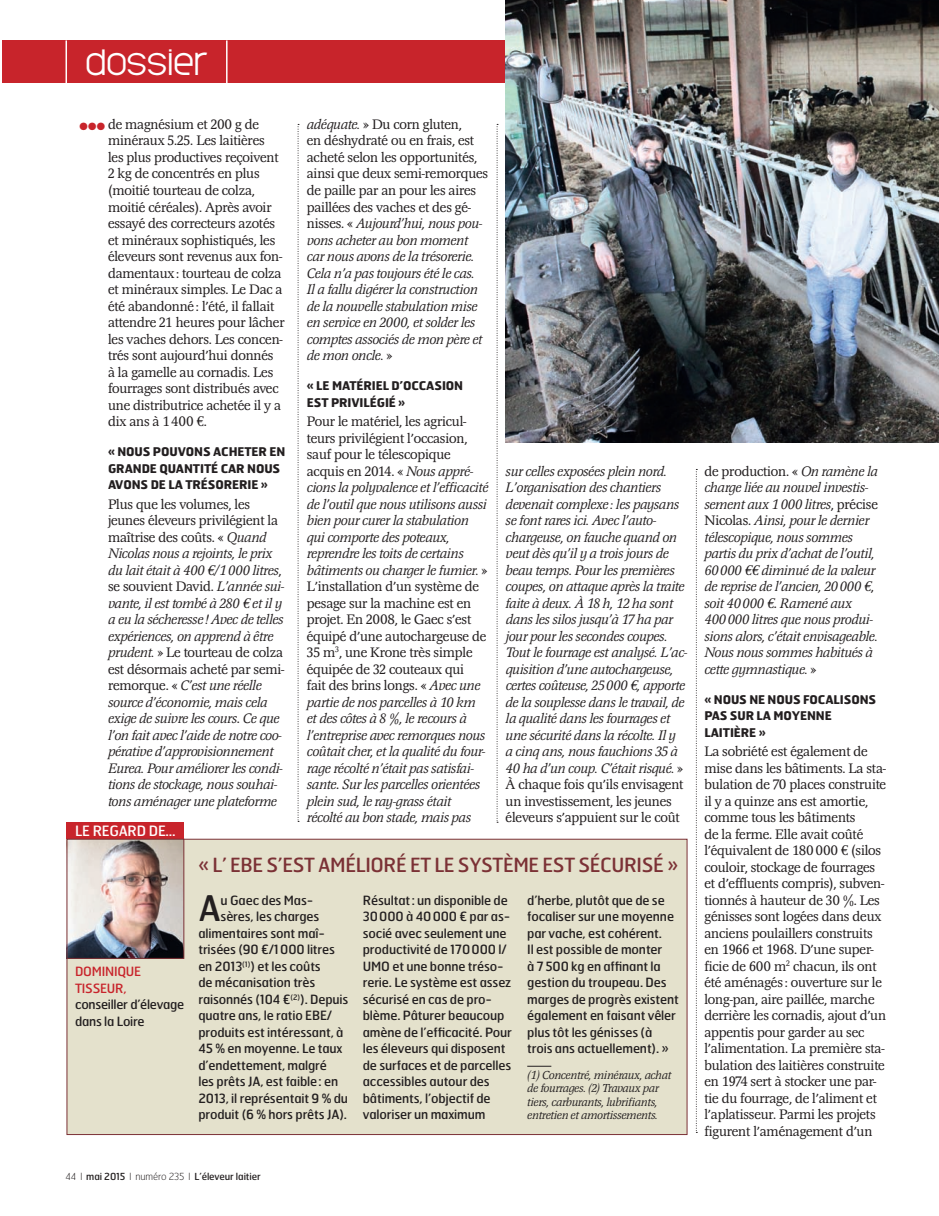
<style>
.page{position:relative;width:939px;height:1216px;background:#fff}
.page>*{position:absolute;margin:0;border:0;box-sizing:border-box;transform-origin:0 0}
.t1{font:35.25px "Hermes";color:#231f20}
.t2{font:300 34.2px "Monark";letter-spacing:.01em;color:#fff}
.t3{font:19.5px "Hermes";letter-spacing:-.02em;color:#7b3135}
.t4{font:italic 14.25px/16.5px "Magna EF";letter-spacing:-.01em;color:#231f20}
.t5{font:300 14.25px/16.5px "Magna EF";letter-spacing:-.01em;color:#231f20}
.t6{font:14.25px "Hermes";color:#fff}
.t7{font:12.75px/16.5px "Hermes";letter-spacing:-.01em;color:#231f20}
.t8{font:12.75px/16.5px "Hermes";color:#c8242b}
.t9{font:700 12px/16.5px "Hermes";letter-spacing:-.01em;color:#231f20}
.t10{font:italic 12px/13.5px "Magna EF";letter-spacing:-.01em;color:#231f20}
.t11{font:10.5px "Zapf Dingbats";color:#c8242b}
.t12{font:9.75px "Hermes";letter-spacing:-.01em;color:#231f20}
.s1{font-family:"Euro Serif";font-weight:400}
.s2{font-weight:300;font-style:normal}
.s3{font-family:"Euro Serif"}
.s4{font-weight:100}
</style>
<div class="page">
<div style="left:2px;top:40px;width:937px;height:43px;background:#c8242b"></div>
<svg style="left:298px;top:124px;width:1px;height:698px"></svg>
<svg style="left:497px;top:124px;width:1px;height:698px"></svg>
<svg style="left:696px;top:469px;width:1px;height:663px"></svg>
<div style="left:67px;top:838px;width:620px;height:296px;background:#e4e1cc;border:1px solid #7b3135"></div>
<div style="left:67px;top:822px;width:117px;height:16px;background:#c8242b"></div>
<svg style="left:527px;top:1065px;width:24px;height:1px"></svg>
<img style="left:506px;top:0;width:433px;height:443px">
<img style="left:69px;top:840px;width:113px;height:116px">
<div style="left:67px;top:838px;width:117px;height:120px;border:1px solid #7b3135"></div>
<hr style="left:66px;top:40px;width:1px;height:43px;background:#fff">
<hr style="left:226px;top:40px;width:2px;height:43px;background:#fff">
<h2 class="t2" style="left:86px;top:39px;width:123px">dossier</h2>
<p class="t5" style="left:108px;top:116px;width:178px">de magnésium et 200 g de minéraux 5.25. Les laitières<br>les plus productives reçoivent<br>2 kg de concentrés en plus (moitié tourteau de colza, moitié céréales). Après avoir essayé des correcteurs azotés et minéraux sophistiqués, les éleveurs sont revenus aux fon&shy;damentaux: tourteau de colza et minéraux simples. Le Dac a été abandonné: l’été, il fallait attendre 21 heures pour lâcher les vaches dehors. Les concen&shy;trés sont aujourd’hui donnés<br>à la gamelle au cornadis. Les fourrages sont distribués avec une distributrice achetée il y a dix ans à 1400 <span class="s1">€</span>.</p>
<p class="t9" style="left:108px;top:443px;width:174px;text-align:justify">« NOUS POUVONS ACHETER EN GRANDE QUANTITÉ CAR N OUS AVONS DE LA TRÉSORERIE »</p>
<p class="t4" style="left:108px;top:496px;width:178px"><span class="s2">Plus que les volumes, les jeunes éleveurs privilégient la maîtrise des coûts. «</span> Quand<br>Nicolas nous a rejoints, le prix du lait était à 400 <span class="s3">€</span>/1000 litres<span class="s2">, se souvient David.</span> L’année sui&shy;vante, il est tombé à 280 <span class="s3">€</span> et il y a eu la sécheresse ! Avec de telles expériences, on apprend à être prudent. <span class="s2">» Le tourteau de colza est désormais acheté par semi&shy;remorque. «</span> C’est une réelle source d’économie, mais cela exige de suivre les cours<span class="s2">.</span> Ce que l’on fait avec l’aide de notre coo&shy;pérative d’approvisionnement<br>Eurea. Pour améliorer les condi&shy;tions de stockage, nous souhai&shy;tons aménager une plateforme</p>
<p class="t4" style="left:307px;top:117px;width:183px">adéquate. <span class="s2">» Du corn gluten,<br>en déshydraté ou en frais, est acheté selon les opportunités, ainsi que deux semi-remorques de paille par an pour les aires paillées des vaches et des gé&shy;nisses. «</span> Aujourd’hui, nous pou&shy;vons acheter au bon moment car nous avons de la trésorerie.<br>Cela n’a pas toujours été le cas.<br>Il a fallu digérer la construction de la nouvelle stabulation mise en service en 2000, et solder les comptes associés de mon père et de mon oncle. <span class="s2">»</span></p>
<p class="t9" style="left:307px;top:377px;width:153px">« LE MATÉRIEL D’OCCASION<br>EST PRIVILÉGIÉ »</p>
<p class="t4" style="left:307px;top:413px;width:183px"><span class="s2">Pour le matériel, les agricul&shy;teurs privilégient l’occasion, sauf pour le télescopique acquis en 2014. «</span> Nous appré&shy;cions la polyvalence et l’efficacité de l’outil que nous utilisons aussi bien pour curer la stabulation qui comporte des poteaux, reprendre les toits de certains bâtiments ou charger le fumier. <span class="s2">»<br>L’installation d’un système de pesage sur la machine est en projet. En 2008, le Gaec s’est équipé d’une autochargeuse de<br>35 m</span><sup>3</sup><span class="s2">, une Krone très simple équipée de 32 couteaux qui<br>fait des brins longs. «</span> Avec une partie de nos parcelles à 10 km et des côtes à 8 %, le recours à l’entreprise avec remorques nous coûtait cher, et la qualité du four&shy;rage récolté n’était pas satisfai&shy;sante<span class="s2">.</span> Sur les parcelles orientées plein sud, le ray-grass était récolté au bon stade, mais pas</p>
<p class="t11" style="left:80px;top:121px;width:27px">● ● ●</p>
<p class="t4" style="left:506px;top:463px;width:183px">sur celles exposées plein nord.<br>L’organisation des chantiers devenait complexe : les paysans se font rares ici. Avec l’auto&shy;chargeuse, on fauche quand on veut dès qu’il y a trois jours de beau temps. Pour les premières coupes, on attaque après la traite faite à deux. À 18 h, 12 ha sont dans les silos jusqu’à 17 ha par jour pour les secondes coupes.<br>Tout le fourrage est analysé. L’ac&shy;quisition d’une autochargeuse, certes coûteuse, 25000 <span class="s3">€</span>, apporte de la souplesse dans le travail, de la qualité dans les fourrages et une sécurité dans la récolte. Il y<br>a cinq ans, nous fauchions 35 à<br>40 ha d’un coup. C’était risqué. <span class="s2">»<br>À chaque fois qu’ils envisagent un investissement, les jeunes éleveurs s’appuient sur le coût</span></p>
<p class="t4" style="left:704px;top:463px;width:175px"><span class="s2">de production. «</span> On ramène la charge liée au nouvel investis&shy;sement aux 1000 litres<span class="s2">, précise<br>Nicolas.</span> Ainsi, pour le dernier télescopique, nous sommes partis du prix d’achat de l’outil,<br>60000 <span class="s3">€,</span> diminué de la valeur de reprise de l’ancien, 20000 <span class="s3">€</span><span class="s2">, </span>soit 40000 <span class="s3">€</span><span class="s2">.</span> Ramené aux<br>400000 litres que nous produi&shy;sions alors, c’était envisageable.<br>Nous nous sommes habitués à cette gymnastique. <span class="s2">»</span></p>
<p class="t9" style="left:704px;top:690px;width:173px">« NOUS NE NOUS FOCALISONS<br>PAS SUR LA MOYENN E<br>LAITIÈRE »</p>
<p class="t5" style="left:704px;top:743px;width:183px">La sobriété est également de mise dans les bâtiments. La sta&shy;bulation de 70 places construite il y a quinze ans est amortie, comme tous les bâtiments<br>de la ferme. Elle avait coûté l’équivalent de 180000 <span class="s1">€</span> (silos couloir, stockage de fourrages et d’effluents compris), subven&shy;tionnés à hauteur de 30 %. Les génisses sont logées dans deux anciens poulaillers construits en 1966 et 1968. D’une super&shy;ficie de 600 m<sup>2</sup> chacun, ils ont été aménagés: ouverture sur le long-pan, aire paillée, marche derrière les cornadis, ajout d’un appentis pour garder au sec l’alimentation. La première sta&shy;bulation des laitières construite en 1974 sert à stocker une par&shy;tie du fourrage, de l’aliment et l’aplatisseur. Parmi les projets figurent l’aménagement d’un</p>
<p class="t6" style="left:75px;top:821px;width:102px">Le regard de...</p>
<h3 class="t3" style="left:198px;top:852px;width:162px">« L’ EBE s’est am élio</h3>
<h3 class="t3" style="left:384px;top:852px;width:296px">ré et le systèm e est sécu risé »</h3>
<p class="t7" style="left:363px;top:891px;width:151px">Résultat: un disponible de<br>30000 à 40000 € par as&shy;socié avec seulement une productivité de 170000 l/<br>UMO et une bonne tréso&shy;rerie. Le système est assez sécurisé en cas de pro&shy;blème. Pâturer beaucoup amène de l’efficacité. Pour les éleveurs qui disposent de surfaces et de parcelles accessibles autour des bâtiments, l’objectif de valoriser un maximum</p>
<p class="t7" style="left:527px;top:891px;width:153px">d’herbe, plutôt que de se focaliser sur une moyenne par vache, est cohérent.<br>Il est possible de monter<br>à 7500 kg en affinant la gestion du troupeau. Des marges de progrès existent également en faisant vêler plus tôt les génisses (à trois ans actuellement). »</p>
<h1 class="t1" style="left:198px;top:885px;width:22px">A</h1>
<p class="t7" style="left:221px;top:891px;width:94px">u Gaec des Mas-</p>
<p class="t7" style="left:221px;top:907px;width:100px">sères, les charges</p>
<p class="t7" style="left:198px;top:924px;width:128px">alimentaires sont maî-</p>
<p class="t7" style="left:198px;top:940px;width:138px">trisées (90 €/1000 litres</p>
<p class="t7" style="left:198px;top:957px;width:124px">en 2013<sup>(1)</sup>) et les coûts</p>
<p class="t7" style="left:198px;top:973px;width:118px">de mécanisation très</p>
<p class="t7" style="left:198px;top:990px;width:152px">raisonnés (104 €<sup>(2)</sup>). Depuis</p>
<p class="t7" style="left:198px;top:1006px;width:135px">quatre ans, le ratio EBE/</p>
<p class="t7" style="left:198px;top:1023px;width:147px">produits est intéressant, à</p>
<p class="t7" style="left:198px;top:1039px;width:146px">45 % en moyenne. Le taux</p>
<p class="t7" style="left:198px;top:1056px;width:130px">d’endettement, malgré</p>
<p class="t7" style="left:198px;top:1072px;width:141px">les prêts JA, est faible: en</p>
<p class="t7" style="left:198px;top:1089px;width:151px">2013, il représentait 9 % du</p>
<p class="t7" style="left:198px;top:1105px;width:150px">produit (6 % hors prêts JA).</p>
<p class="t8" style="left:75px;top:962px;width:68px;text-indent:30px">nique tisseu r,</p>
<p class="t7" style="left:75px;top:995px;width:111px">conseiller d’élevage dans la Loire</p>
<p class="t8" style="left:75px;top:962px;width:12px">domi</p>
<p class="t10" style="left:527px;top:1068px;width:145px">(1) Concentré, minéraux, achat de fourrages. (2) Travaux par tiers, carburants, lubrifiants, entretien et amortissements.</p>
<p class="t12" style="left:66px;top:1170px;width:197px"><span class="s4">44 l</span> mai 2015 <span class="s4">l numéro 235 l</span> L’éleveur laitier</p>
</div>
